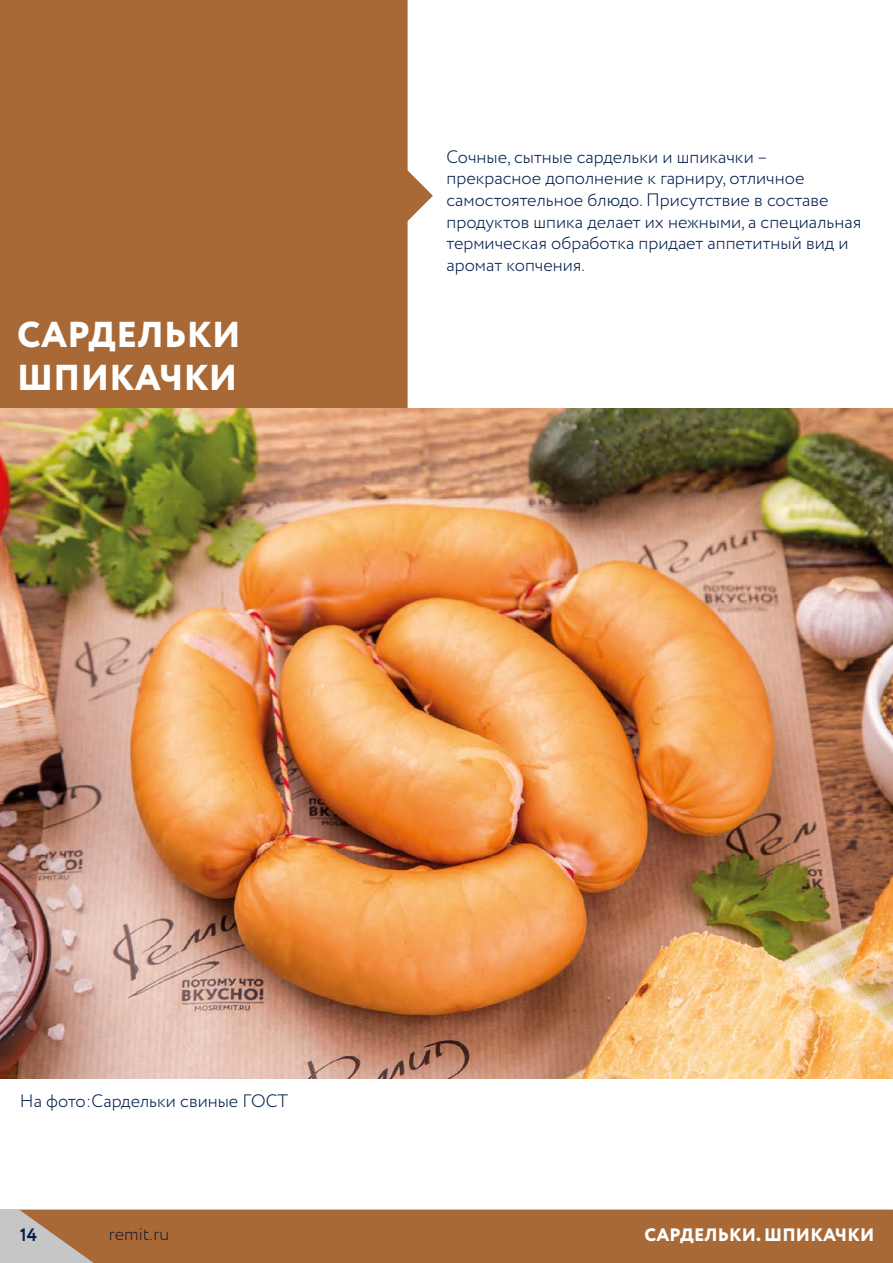
<style>
.page{position:relative;width:893px;height:1263px;background:#fff}
.page>*{position:absolute;margin:0;border:0;box-sizing:border-box;transform-origin:0 0}
.t1{font:800 36px/43.2px "Circe";letter-spacing:.01em;color:#fff}
.t2{font:300 18px/21.6px "Circe";color:#001d4a}
.t3{font:800 18px "Circe";letter-spacing:.01em;color:#fff}
.t4{font:300 18px "Circe";color:#1d1b34}
.t5{font:700 18px "Circe";color:#001d4a}
</style>
<div class="page">
<div style="left:0;top:0;width:433px;height:408px;background:#a86937"></div>
<img style="left:0;top:408px;width:893px;height:670px">
<div style="left:0;top:1210px;width:893px;height:53px;background:#c6c6c6"></div>
<div style="left:20px;top:1210px;width:873px;height:53px;background:#a86937"></div>
<h1 class="t1" style="left:17px;top:315px;width:225px">САРДЕЛЬКИ<br>ШПИКАЧКИ</h1>
<p class="t2" style="left:446px;top:146px;width:416px">Сочные, сытные сардельки и шпикачки – прекрасное дополнение к гарниру, отличное самостоятельное блюдо. Присутствие в составе продуктов шпика делает их нежными, а специальная термическая обработка придает аппетитный вид и аромат копчения.</p>
<p class="t2" style="left:20px;top:1090px;width:270px">На фото:Сардельки свиные ГОСТ</p>
<p class="t5" style="left:20px;top:1223px;width:19px">14</p>
<p class="t4" style="left:109px;top:1222px;width:62px">remit.ru</p>
<p class="t3" style="left:644px;top:1222px;width:231px">САРДЕЛЬКИ. ШПИКАЧКИ</p>
</div>
